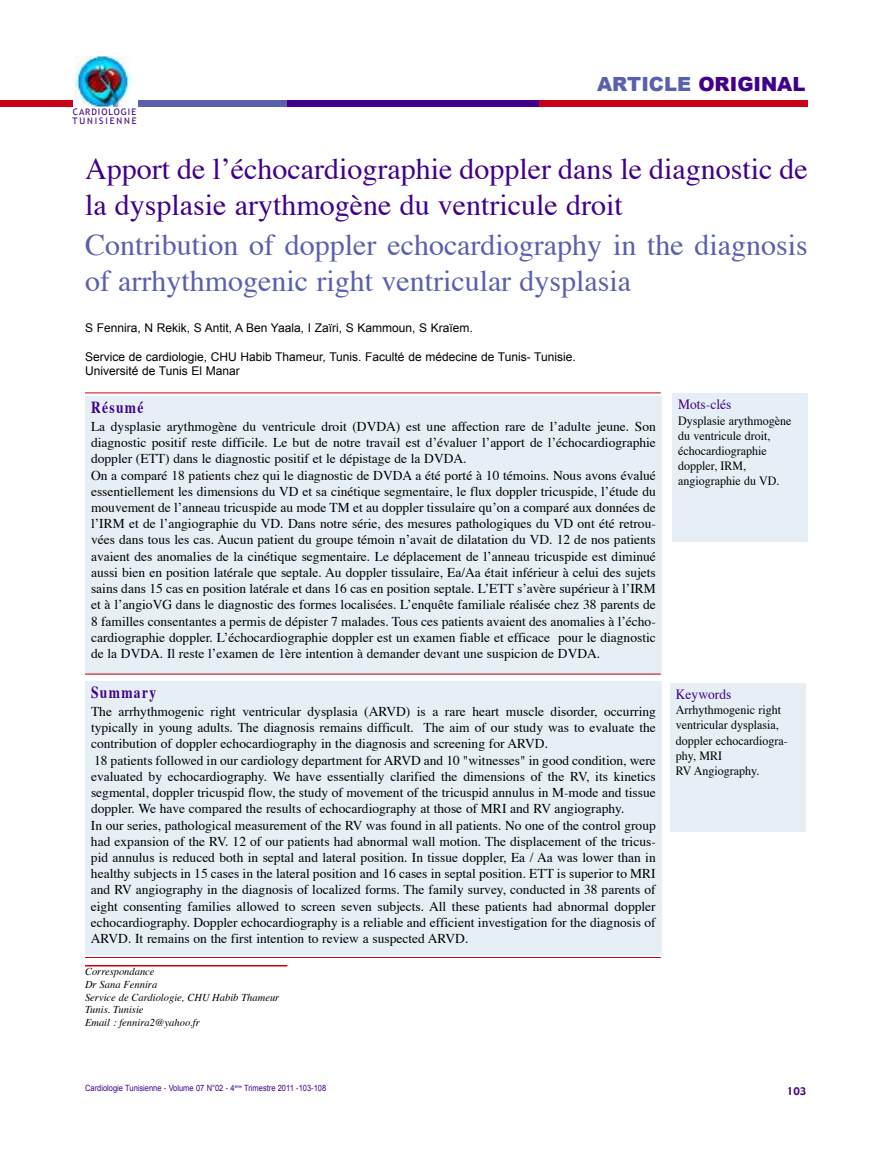
<style>
.page{position:relative;width:893px;height:1149px;background:#fff}
.page>*{position:absolute;margin:0;border:0;box-sizing:border-box;transform-origin:0 0}
.t1{font:30px/36px "Times";color:#5a60ad}
.t2{font:30px/36px "Times";color:#41008b}
.t3{font:900 19.5px "Arial";color:#41008b}
.t4{font:700 16.8px "Times";letter-spacing:.1em;color:#41008b;scale:.8 1}
.t5{font:14.1px "Times";color:#41008b;scale:.95 1}
.t6{font:13.5px/16.2px "Times";color:#000}
.t7{font:12.6px/15px "Times";color:#000;scale:.95 1}
.t8{font:12px/14.4px "Arial";color:#000}
.t9{font:italic 10.5px/12.6px "Times";color:#000}
.t10{font:10.5px "Gadget";color:#41008b}
.t11{font:9px/9px "Trebuchet MS";letter-spacing:.105em;color:#41008b}
.t12{font:8.7px "Arial";color:#41008b;scale:.87 1}
.s1{color:#5a60ad}
</style>
<div class="page">
<div style="left:85px;top:395px;width:577px;height:279px;background:#e5eff5"></div>
<div style="left:85px;top:680px;width:577px;height:274px;background:#e5eff5"></div>
<hr style="left:85px;top:964px;width:202px;height:2px;background:#ca0016">
<div style="left:672px;top:393px;width:136px;height:149px;background:#e5eff5"></div>
<div style="left:670px;top:682px;width:136px;height:149px;background:#e5eff5"></div>
<hr style="left:85px;top:392px;width:576px;height:1px;background:#ca0016">
<hr style="left:85px;top:673px;width:576px;height:1px;background:#ca0016">
<hr style="left:85px;top:956px;width:576px;height:1px;background:#ca0016">
<div style="left:0;top:100px;width:73px;height:6px;background:#ca0016"></div>
<div style="left:138px;top:100px;width:149px;height:6px;background:#5a60ad"></div>
<div style="left:287px;top:100px;width:253px;height:6px;background:#41008b"></div>
<div style="left:539px;top:100px;width:269px;height:6px;background:#ca0016"></div>
<img style="left:75px;top:56px;width:56px;height:50px">
<p class="t11" style="left:72px;top:107px;width:66px">CARDIOLOGIE<br>TUNISIENNE</p>
<h2 class="t3" style="left:597px;top:69px;width:210px"><span class="s1">ARTICLE</span> ORIGINAL</h2>
<h1 class="t2" style="left:85px;top:153px;width:724px">Apport de l’échocardiographie doppler dans le diagnostic de la dysplasie arythmogène du ventricule droit</h1>
<h1 class="t1" style="left:85px;top:229px;width:724px">Contribution of doppler echocardiography in the diagnosis of arrhythmogenic right ventricular dysplasia</h1>
<p class="t8" style="left:85px;top:321px;width:389px">S Fennira, N Rekik, S Antit, A Ben Yaala, I Zaïri, S Kammoun, S Kraïem.</p>
<p class="t8" style="left:85px;top:349px;width:492px">Service de cardiologie, CHU Habib Thameur, Tunis. Faculté de médecine de Tunis- Tunisie.<br>Université de Tunis El Manar</p>
<p class="t4" style="left:91px;top:400px;width:67px">Résumé</p>
<p class="t6" style="left:91px;top:419px;width:566px">La dysplasie arythmogène du ventricule droit (DVDA) est une affection rare de l’adulte jeune. Son diagnostic positif reste difficile. Le but de notre travail est d’évaluer l’apport de l’échocardiographie doppler (ETT) dans le diagnostic positif et le dépistage de la DVDA.<br>On a comparé 18 patients chez qui le diagnostic de DVDA a été porté à 10 témoins. Nous avons évalué essentiellement les dimensions du VD et sa cinétique segmentaire, le flux doppler tricuspide, l’étude du mouvement de l’anneau tricuspide au mode TM et au doppler tissulaire qu’on a comparé aux données de l’IRM et de l’angiographie du VD. Dans notre série, des mesures pathologiques du VD ont été retrou&shy;vées dans tous les cas. Aucun patient du groupe témoin n’avait de dilatation du VD. 12 de nos patients avaient des anomalies de la cinétique segmentaire. Le déplacement de l’anneau tricuspide est diminué aussi bien en position latérale que septale. Au doppler tissulaire, Ea/Aa était inférieur à celui des sujets sains dans 15 cas en position latérale et dans 16 cas en position septale. L’ETT s’avère supérieur à l’IRM et à l’angioVG dans le diagnostic des formes localisées. L’enquête familiale réalisée chez 38 parents de 8 familles consentantes a permis de dépister 7 malades. Tous ces patients avaient des anomalies à l’écho&shy;cardiographie doppler. L’échocardiographie doppler est un examen fiable et efficace pour le diagnostic de la DVDA. Il reste l’examen de 1ère intention à demander devant une suspicion de DVDA.</p>
<p class="t4" style="left:91px;top:685px;width:83px">Summary</p>
<p class="t6" style="left:91px;top:704px;width:567px">The arrhythmogenic right ventricular dysplasia (ARVD) is a rare heart muscle disorder, occurring typically in young adults. The diagnosis remains difficult. The aim of our study was to evaluate the contribution of doppler echocardiography in the diagnosis and screening for ARVD.<br>18 patients followed in our cardiology department for ARVD and 10 "witnesses" in good condition, were evaluated by echocardiography. We have essentially clarified the dimensions of the RV, its kinetics segmental, doppler tricuspid flow, the study of movement of the tricuspid annulus in M-mode and tissue doppler. We have compared the results of echocardiography at those of MRI and RV angiography.<br>In our series, pathological measurement of the RV was found in all patients. No one of the control group had expansion of the RV. 12 of our patients had abnormal wall motion. The displacement of the tricus&shy;pid annulus is reduced both in septal and lateral position. In tissue doppler, Ea / Aa was lower than in healthy subjects in 15 cases in the lateral position and 16 cases in septal position. ETT is superior to MRI and RV angiography in the diagnosis of localized forms. The family survey, conducted in 38 parents of eight consenting families allowed to screen seven subjects. All these patients had abnormal doppler echocardiography. Doppler echocardiography is a reliable and efficient investigation for the diagnosis of ARVD. It remains on the first intention to review a suspected ARVD.</p>
<p class="t9" style="left:85px;top:966px;width:196px">Correspondance<br>Dr Sana Fennira<br>Service de Cardiologie, CHU Habib Thameur<br>Tunis. Tunisie<br>Email : fennira2@yahoo.fr</p>
<p class="t5" style="left:678px;top:398px;width:58px">Mots-clés</p>
<p class="t7" style="left:678px;top:414px;width:121px">Dysplasie arythmogène du ventricule droit, échocardiographie doppler, IRM, angiographie du VD.</p>
<p class="t5" style="left:676px;top:687px;width:60px">Keywords</p>
<p class="t7" style="left:676px;top:703px;width:119px">Arrhythmogenic right ventricular dysplasia, doppler echocardiogra&shy;phy, MRI<br>RV Angiography.</p>
<p class="t12" style="left:85px;top:1083px;width:279px">Cardiologie Tunisienne - Volume 07 N°02 - 4<sup>ème</sup> Trimestre 2011 -103-108</p>
<p class="t10" style="left:787px;top:1084px;width:21px">103</p>
</div>
